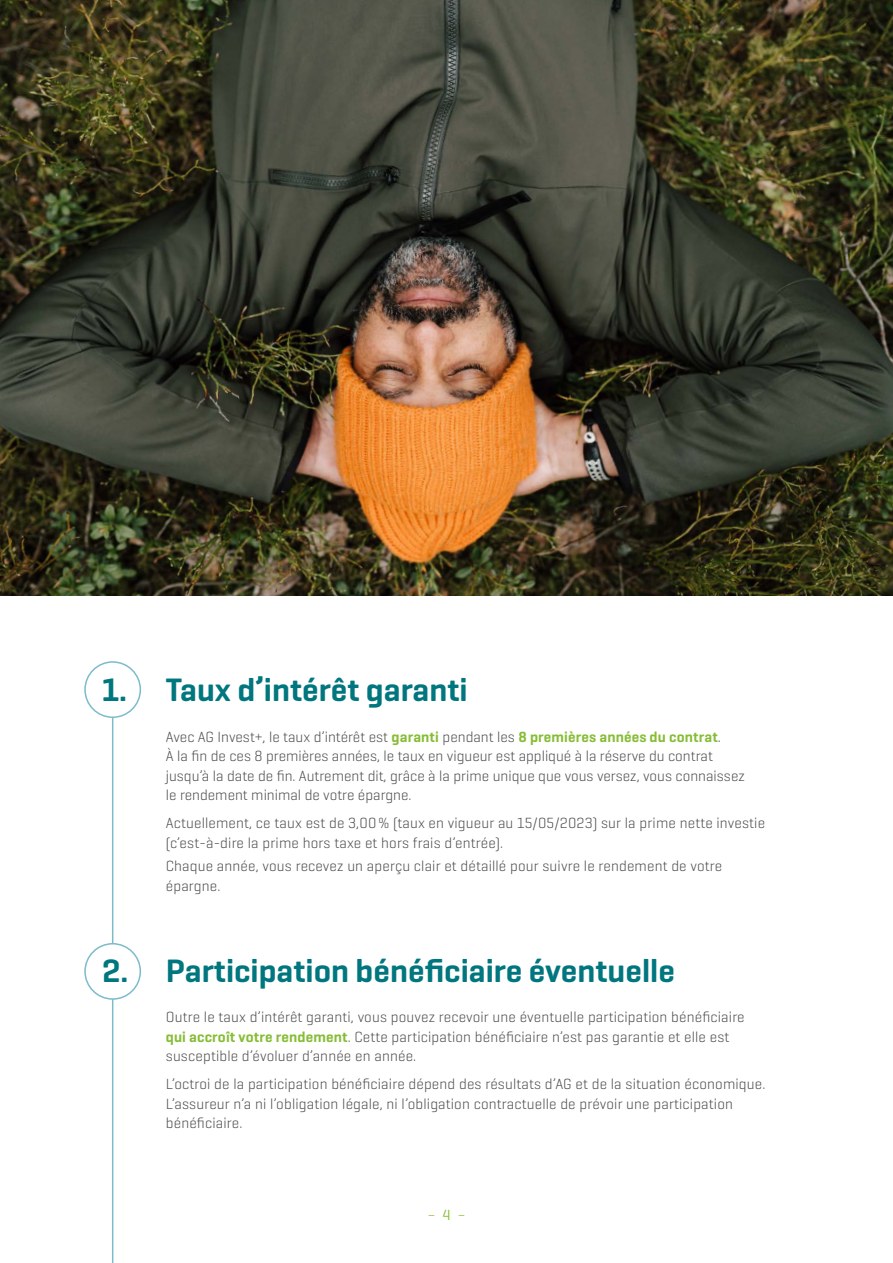
<style>
.page{position:relative;width:893px;height:1263px;background:#fff}
.page>*{position:absolute;margin:0;border:0;box-sizing:border-box;transform-origin:0 0}
.t1{font:600 33px "AG Geogrotesque";color:#00767e}
.t2{font:300 15px/19.5px "AG Geogrotesque";letter-spacing:.01em;color:#4a4a49}
.t3{font:300 15px "Geogrotesque";color:#86bd34}
.s1{font-family:"Geogrotesque";font-weight:600;color:#86bd34}
.s2{font-weight:400}
</style>
<div class="page">
<img style="left:0;top:0;width:892px;height:595px">
<hr style="left:112px;top:690px;width:1px;height:573px;background:#7bbbca">
<div style="left:85px;top:944px;width:55px;height:55px;background:#fff;border-radius:50%"></div>
<div style="left:84px;top:943px;width:57px;height:57px;border:2px solid #7bbbca;border-radius:50%"></div>
<div style="left:85px;top:662px;width:55px;height:55px;background:#fff;border-radius:50%"></div>
<div style="left:84px;top:661px;width:57px;height:57px;border:2px solid #7bbbca;border-radius:50%"></div>
<h1 class="t1" style="left:102px;top:669px;width:367px">1. Taux d’intérêt garanti</h1>
<p class="t2" style="left:166px;top:726px;width:580px">Avec AG Invest+, le taux d’intérêt est <span class="s1">garanti</span> pendant les <span class="s1">8 premières années du contrat</span>.<br>À la fin de ces 8 premières années, le taux en vigueur est appliqué à la réserve du contrat jusqu’à la date de fin. Autrement dit, grâce à la prime unique que vous versez, vous connaissez le rendement minimal de votre épargne.</p>
<p class="t2" style="left:166px;top:813px;width:601px">Actuellement, ce taux est de 3,00 % (taux en vigueur au 15/05/2023) sur la prime nette investie (c’est-à-dire la prime hors taxe et hors frais d’entrée).</p>
<p class="t2" style="left:166px;top:856px;width:558px">Chaque année, vous recevez un aperçu clair et détaillé pour suivre le rendement de votre épargne.</p>
<h1 class="t1" style="left:102px;top:950px;width:574px">2. Participation bénéficiaire éventuelle</h1>
<p class="t2" style="left:166px;top:1007px;width:580px">Outre le taux d’intérêt garanti, vous pouvez recevoir une éventuelle participation bénéficiaire <span class="s1">qui accroît votre rendement</span>. Cette participation bénéficiaire n’est pas garantie et elle est susceptible d’évoluer d’année en année.</p>
<p class="t2" style="left:166px;top:1074px;width:601px">L’octroi de la participation bénéficiaire dépend des résultats d’AG et de la situation économique.<br>L’assureur n’a ni l’obligation légale, ni l’obligation contractuelle de prévoir une participation bénéficiaire.</p>
<p class="t3" style="left:427px;top:1206px;width:40px">–<span class="s2">4</span>–</p>
</div>
